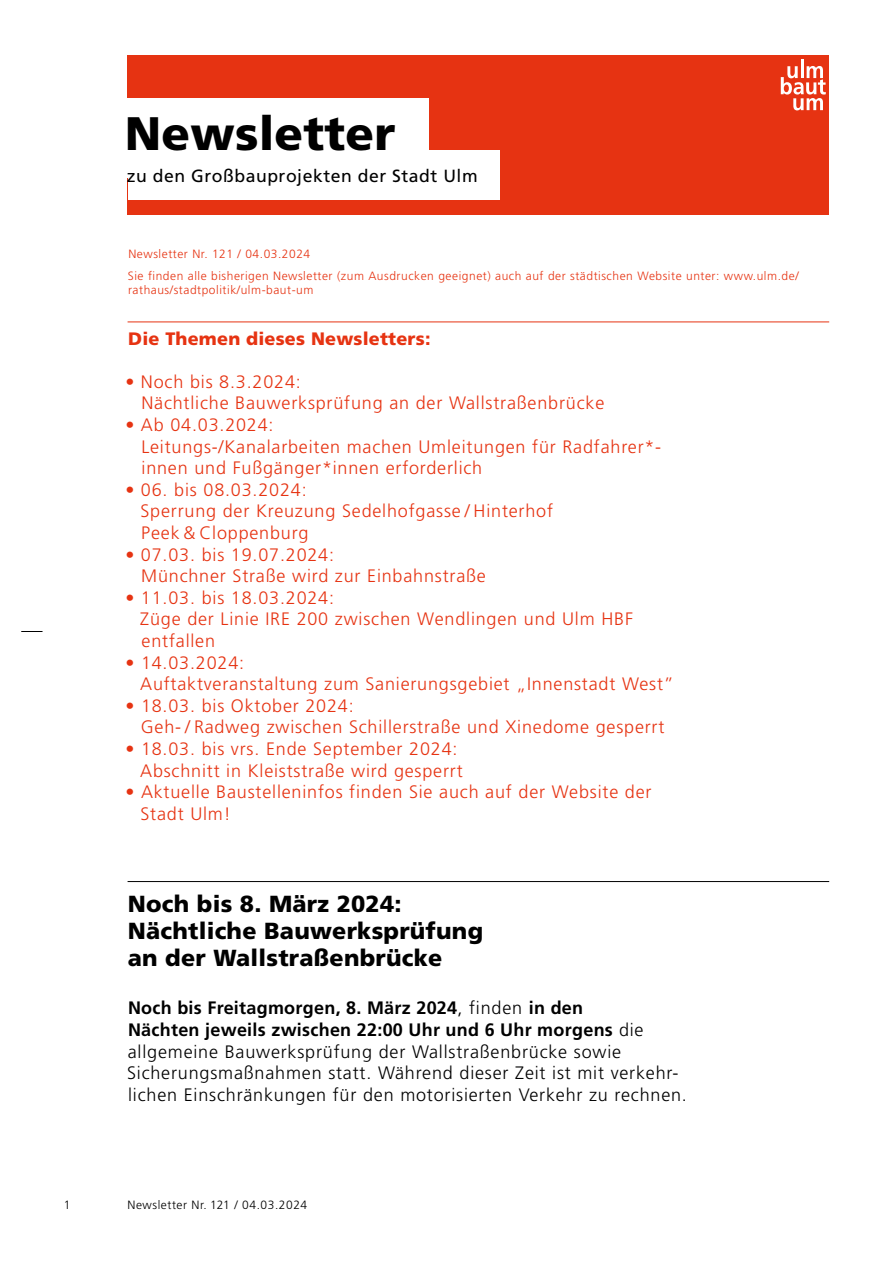
<style>
.page{position:relative;width:893px;height:1263px;background:#fff}
.page>*{position:absolute;margin:0;border:0;box-sizing:border-box;transform-origin:0 0}
.t1{font:900 46.95px "Frutiger";letter-spacing:.005em;color:#000}
.t2{font:900 23.25px/27px "Frutiger LT Pro";letter-spacing:.01em;color:#000}
.t3{font:300 18px/21.6px "Frutiger LT Pro";letter-spacing:.045em;color:#e63312}
.t4{font:300 18px/21.6px "Frutiger LT Pro";letter-spacing:.045em;color:#000}
.t5{font:900 18px "Frutiger LT Pro";letter-spacing:.01em;color:#e63312}
.t6{font:17.55px "Frutiger";letter-spacing:.03em;color:#000}
.t7{font:300 12px/21.6px "Frutiger LT Pro";letter-spacing:.045em;color:#e63312}
.t8{font:300 12px "Frutiger LT Pro";letter-spacing:.045em;color:#000}
.s1{font-weight:700}
</style>
<div class="page">
<svg style="left:21px;top:631px;width:22px;height:1px"></svg>
<hr style="left:128px;top:322px;width:701px;height:1px;background:#e63312">
<hr style="left:128px;top:881px;width:701px;height:1px;background:#000">
<div style="left:128px;top:55px;width:701px;height:160px;background:#e63312"></div>
<hr style="left:801px;top:60px;width:3px;height:18px;background:#fff">
<svg style="left:781px;top:66px;width:45px;height:44px"></svg>
<div style="left:128px;top:98px;width:301px;height:80px;background:#fff"></div>
<div style="left:128px;top:151px;width:371px;height:49px;background:#fff"></div>
<h1 class="t1" style="left:125px;top:105px;width:272px">Newsletter</h1>
<p class="t6" style="left:127px;top:165px;width:352px">zu den Großbauprojekten der Stadt Ulm</p>
<p class="t7" style="left:128px;top:243px;width:672px">Newsletter Nr. 121 / 04.03.2024<br>Sie finden alle bisherigen Newsletter (zum Ausdrucken geeignet) auch auf der städtischen Website unter: www.ulm.de/</p>
<p class="t7" style="left:128px;top:279px;width:187px">rathaus/stadtpolitik/ulm-baut-um</p>
<p class="t5" style="left:128px;top:327px;width:304px">Die Themen dieses Newsletters:</p>
<p class="t3" style="left:141px;top:371px;width:464px;text-indent:-16px">• Noch bis 8.3.2024:<br>Nächtliche Bauwerksprüfung an der Wallstraßenbrücke</p>
<p class="t3" style="left:141px;top:414px;width:521px;text-indent:-16px">• Ab 04.03.2024:<br>Leitungs-/Kanalarbeiten machen Umleitungen für Radfahrer*- innen und Fußgänger*innen erforderlich</p>
<p class="t3" style="left:140px;top:479px;width:414px;text-indent:-15px">• 06. bis 08.03.2024:<br>Sperrung der Kreuzung Sedelhofgasse / Hinterhof<br>Peek &amp; Cloppenburg</p>
<p class="t3" style="left:141px;top:544px;width:346px;text-indent:-16px">• 07.03. bis 19.07.2024:<br>Münchner Straße wird zur Einbahnstraße</p>
<p class="t3" style="left:140px;top:587px;width:494px;text-indent:-15px">• 11.03. bis 18.03.2024:<br>Züge der Linie IRE 200 zwischen Wendlingen und Ulm HBF entfallen</p>
<p class="t3" style="left:140px;top:652px;width:535px;text-indent:-15px">• 14.03.2024:<br>Auftaktveranstaltung zum Sanierungsgebiet „Innenstadt West”</p>
<p class="t3" style="left:141px;top:695px;width:525px;text-indent:-15px">• 18.03. bis Oktober 2024:<br>Geh- / Radweg zwischen Schillerstraße und Xinedome gesperrt</p>
<p class="t3" style="left:125px;top:738px;width:339px;text-align:right">• 18.03. bis vrs. Ende September 2024:<br>Abschnitt in Kleiststraße wird gesperrt</p>
<p class="t3" style="left:140px;top:781px;width:513px;text-indent:-15px">• Aktuelle Baustelleninfos finden Sie auch auf der Website der<br>Stadt Ulm!</p>
<p class="t2" style="left:128px;top:890px;width:357px">Noch bis 8. März 2024:<br>Nächtliche Bauwerksprüfung an der Wallstraßenbrücke</p>
<p class="t4" style="left:127px;top:997px;width:561px"><span class="s1">Noch bis Freitagmorgen, 8. März 2024</span>, finden <span class="s1">in den<br>Nächten jeweils zwischen 22:00 Uhr und 6 Uhr morgens</span> die allgemeine Bauwerksprüfung der Wallstraßenbrücke sowie Sicherungsmaßnahmen statt. Während dieser Zeit ist mit verkehr&shy;lichen Einschränkungen für den motorisierten Verkehr zu rechnen.</p>
<p class="t8" style="left:64px;top:1197px;width:8px">1</p>
<p class="t8" style="left:128px;top:1197px;width:181px">Newsletter Nr. 121 / 04.03.2024</p>
</div>
